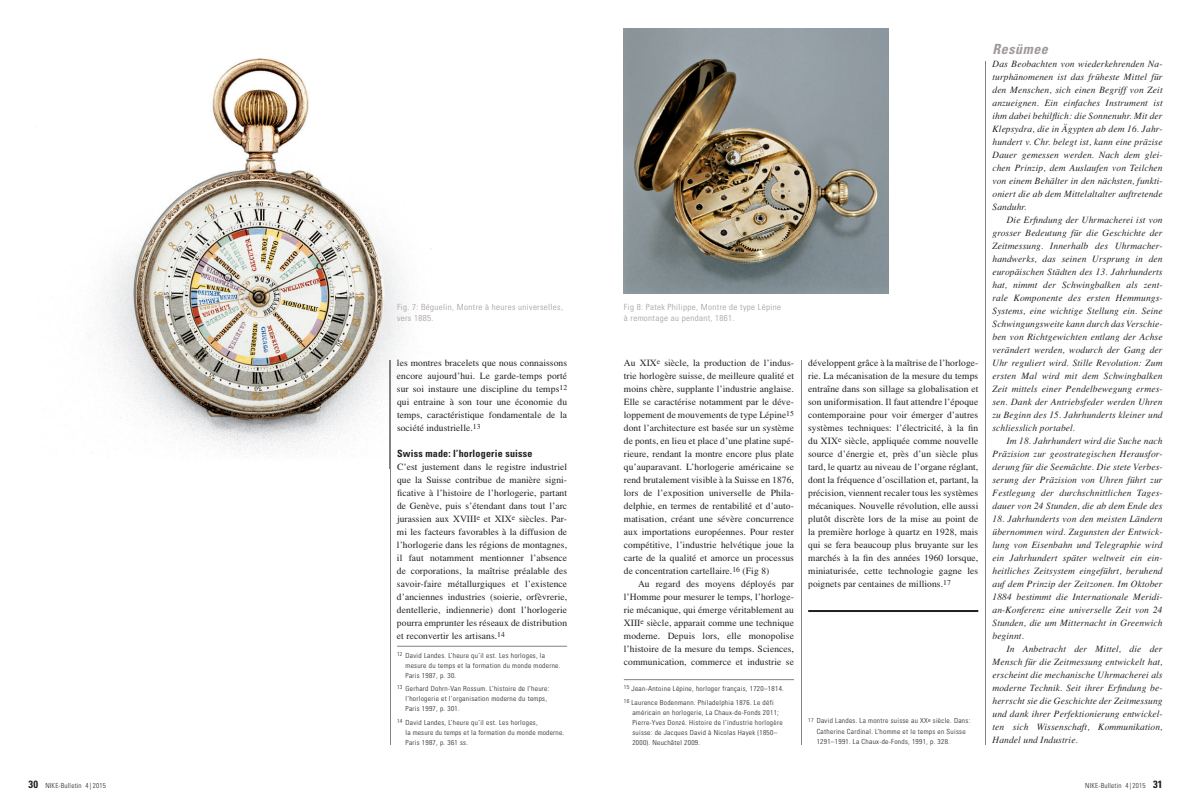
<style>
.page{position:relative;width:1191px;height:808px;background:#fff}
.page>*{position:absolute;margin:0;border:0;box-sizing:border-box;transform-origin:0 0}
.t1{font:italic 700 condensed 14px "Univers";letter-spacing:.04em;color:#a0999a}
.t2{font:700 condensed 10px "Univers";letter-spacing:.02em;color:#231f20}
.t3{font:9.5px/13px "Times";letter-spacing:.01em;color:#231f20;text-align:justify}
.t4{font:italic 9.5px/13px "Times";letter-spacing:.01em;color:#231f20;text-align:justify}
.t5{font:300 condensed 8.5px/11px "Univers";letter-spacing:.04em;color:#a0999a;scale:1.05 1}
.t6{font:300 condensed 7px/10px "Univers";letter-spacing:.04em;color:#231f20;scale:1.05 1}
.t7{font:300 condensed 7px "Univers";letter-spacing:.04em;color:#231f20}
.s1{font-weight:700;font-size:10.5px}
</style>
<div class="page">
<img style="left:87px;top:58px;width:345px;height:411px">
<hr style="left:985px;top:61px;width:1px;height:683px;background:#808285">
<hr style="left:390px;top:469px;width:1px;height:275px;background:#808285">
<img style="left:390px;top:360px;width:1px;height:109px">
<hr style="left:801px;top:360px;width:1px;height:384px;background:#808285">
<hr style="left:808px;top:610px;width:170px;height:2px;background:#231f20">
<img style="left:624px;top:28px;width:265px;height:265px">
<hr style="left:397px;top:646px;width:170px;height:1px;background:#808285">
<hr style="left:624px;top:679px;width:170px;height:1px;background:#808285">
<p class="t5" style="left:397px;top:302px;width:160px">Fig. 7: Béguelin, Montre à heures universelles, vers 1885.</p>
<p class="t5" style="left:624px;top:302px;width:151px">Fig 8: Patek Philippe, Montre de type Lépine à remontage au pendant, 1861.</p>
<p class="t3" style="left:397px;top:356px;width:172px">les montres bracelets que nous connaissons encore aujourd’hui. Le garde-temps porté sur soi instaure une discipline du temps<sup>12 </sup>qui entraine à son tour une économie du temps, caractéristique fondamentale de la société industrielle.<sup>13</sup></p>
<p class="t2" style="left:397px;top:448px;width:137px">Swiss made: l’horlogerie suisse</p>
<p class="t3" style="left:397px;top:461px;width:172px">C’est justement dans le registre industriel que la Suisse contribue de manière signi&shy;ficative à l’histoire de l’horlogerie, partant de Genève, puis s’étendant dans tout l’arc jurassien aux XVIII<sup>e</sup> et XIX<sup>e</sup> siècles. Par&shy;mi les facteurs favorables à la diffusion de l’horlogerie dans les régions de montagnes, il faut notamment mentionner l’absence de corporations, la maîtrise préalable des savoir-faire métallurgiques et l’existence d’anciennes industries (soierie, orfèvrerie, dentellerie, indiennerie) dont l’horlogerie pourra emprunter les réseaux de distribution et reconvertir les artisans.<sup>14</sup></p>
<p class="t6" style="left:405px;top:650px;width:149px;text-indent:-9px"><sup>12</sup> David Landes. L’heure qu’il est. Les horloges, la mesure du temps et la formation du monde moderne.<br>Paris 1987, p. 30.</p>
<p class="t6" style="left:405px;top:684px;width:139px;text-indent:-9px"><sup>13</sup> Gerhard Dohrn-Van Rossum. L’histoire de l’heure: l’horlogerie et l’organisation moderne du temps,<br>Paris 1997, p. 301.</p>
<p class="t6" style="left:405px;top:717px;width:153px;text-indent:-9px"><sup>14</sup> David Landes, L’heure qu’il est. Les horloges,<br>la mesure du temps et la formation du monde moderne.<br>Paris 1987, p. 361 ss.</p>
<p class="t3" style="left:624px;top:357px;width:172px">Au XIX<sup>e</sup> siècle, la production de l’indus&shy;trie horlogère suisse, de meilleure qualité et moins chère, supplante l’industrie anglaise.<br>Elle se caractérise notamment par le déve&shy;loppement de mouvements de type Lépine<sup>15 </sup>dont l’architecture est basée sur un système de ponts, en lieu et place d’une platine supé&shy;rieure, rendant la montre encore plus plate qu’auparavant. L’horlogerie américaine se rend brutalement visible à la Suisse en 1876, lors de l’exposition universelle de Phila&shy;delphie, en termes de rentabilité et d’auto&shy;matisation, créant une sévère concurrence aux importations européennes. Pour rester compétitive, l’industrie helvétique joue la carte de la qualité et amorce un processus de concentration cartellaire.<sup>16</sup> (Fig 8)</p>
<p class="t3" style="left:624px;top:578px;width:172px;text-indent:14px">Au regard des moyens déployés par l’Homme pour mesurer le temps, l’horloge&shy;rie mécanique, qui émerge véritablement au XIII<sup>e</sup> siècle, apparait comme une technique moderne. Depuis lors, elle monopolise l’histoire de la mesure du temps. Sciences, communication, commerce et industrie se</p>
<p class="t3" style="left:808px;top:357px;width:172px">développent grâce à la maîtrise de l’horloge&shy;rie. La mécanisation de la mesure du temps entraîne dans son sillage sa globalisation et son uniformisation. Il faut attendre l’époque contemporaine pour voir émerger d’autres systèmes techniques: l’électricité, à la fin du XIX<sup>e</sup> siècle, appliquée comme nouvelle source d’énergie et, près d’un siècle plus tard, le quartz au niveau de l’organe réglant, dont la fréquence d’oscillation et, partant, la précision, viennent recaler tous les systèmes mécaniques. Nouvelle révolution, elle aussi plutôt discrète lors de la mise au point de la première horloge à quartz en 1928, mais qui se fera beaucoup plus bruyante sur les marchés à la fin des années 1960 lorsque, miniaturisée, cette technologie gagne les poignets par centaines de millions.<sup>17</sup></p>
<p class="t6" style="left:624px;top:682px;width:154px;line-height:13.4px"><sup>15</sup> Jean-Antoine Lépine, horloger français, 1720–1814.<br><sup>16</sup> Laurence Bodenmann. Philadelphia 1876. Le défi</p>
<p class="t6" style="left:632px;top:707px;width:145px">américain en horlogerie, La Chaux-de-Fonds 2011; Pierre-Yves Donzé. Histoire de l’industrie horlogère suisse: de Jacques David à Nicolas Hayek (1850– 2000). Neuchâtel 2009.</p>
<p class="t6" style="left:816px;top:716px;width:148px;text-indent:-9px"><sup>17</sup> David Landes. La montre suisse au XX<sup>e</sup> siècle. Dans:<br>Catherine Cardinal. L’homme et le temps en Suisse<br>1291–1991. La Chaux-de-Fonds, 1991, p. 328.</p>
<h1 class="t1" style="left:992px;top:41px;width:57px">Resümee</h1>
<p class="t4" style="left:992px;top:58px;width:172px">Das Beobachten von wiederkehrenden Na&shy;turphänomenen ist das früheste Mittel für den Menschen, sich einen Begriff von Zeit anzueignen. Ein einfaches Instrument ist ihm dabei behilflich: die Sonnenuhr. Mit der Klepsydra, die in Ägypten ab dem 16. Jahr&shy;hundert v. Chr. belegt ist, kann eine präzise Dauer gemessen werden. Nach dem glei&shy;chen Prinzip, dem Auslaufen von Teilchen von einem Behälter in den nächsten, funkti&shy;oniert die ab dem Mittelaltalter auftretende Sanduhr.</p>
<p class="t4" style="left:992px;top:214px;width:172px;text-indent:14px">Die Erfindung der Uhrmacherei ist von grosser Bedeutung für die Geschichte der Zeitmessung. Innerhalb des Uhrmacher&shy;handwerks, das seinen Ursprung in den europäischen Städten des 13. Jahrhunderts hat, nimmt der Schwingbalken als zent&shy;rale Komponente des ersten Hemmungs-Systems, eine wichtige Stellung ein. Seine Schwingungsweite kann durch das Verschie&shy;ben von Richtgewichten entlang der Achse verändert werden, wodurch der Gang der Uhr reguliert wird. Stille Revolution: Zum ersten Mal wird mit dem Schwingbalken Zeit mittels einer Pendelbewegung ermes&shy;sen. Dank der Antriebsfeder werden Uhren zu Beginn des 15. Jahrhunderts kleiner und schliesslich portabel.</p>
<p class="t4" style="left:992px;top:435px;width:172px;text-indent:14px">Im 18. Jahrhundert wird die Suche nach Präzision zur geostrategischen Herausfor&shy;derung für die Seemächte. Die stete Verbes&shy;serung der Präzision von Uhren führt zur Festlegung der durchschnittlichen Tages&shy;dauer von 24 Stunden, die ab dem Ende des</p>
<p class="t4" style="left:992px;top:512px;width:172px">18. Jahrhunderts von den meisten Ländern übernommen wird. Zugunsten der Entwick&shy;lung von Eisenbahn und Telegraphie wird ein Jahrhundert später weltweit ein ein&shy;heitliches Zeitsystem eingeführt, beruhend auf dem Prinzip der Zeitzonen. Im Oktober 1884 bestimmt die Internationale Meridi&shy;an-Konferenz eine universelle Zeit von 24<br>Stunden, die um Mitternacht in Greenwich beginnt.</p>
<p class="t4" style="left:992px;top:642px;width:172px;text-indent:14px">In Anbetracht der Mittel, die der Mensch für die Zeitmessung entwickelt hat, erscheint die mechanische Uhrmacherei als moderne Technik. Seit ihrer Erfindung be&shy;herrscht sie die Geschichte der Zeitmessung und dank ihrer Perfektionierung entwickel&shy;ten sich Wissenschaft, Kommunikation, Handel und Industrie.</p>
<p class="t7" style="left:28px;top:781px;width:79px"><span class="s1">30</span> NIKE-Bulletin 4 | 2015</p>
<p class="t7" style="left:1085px;top:781px;width:79px">NIKE-Bulletin 4 | 2015 <span class="s1">31</span></p>
</div>
